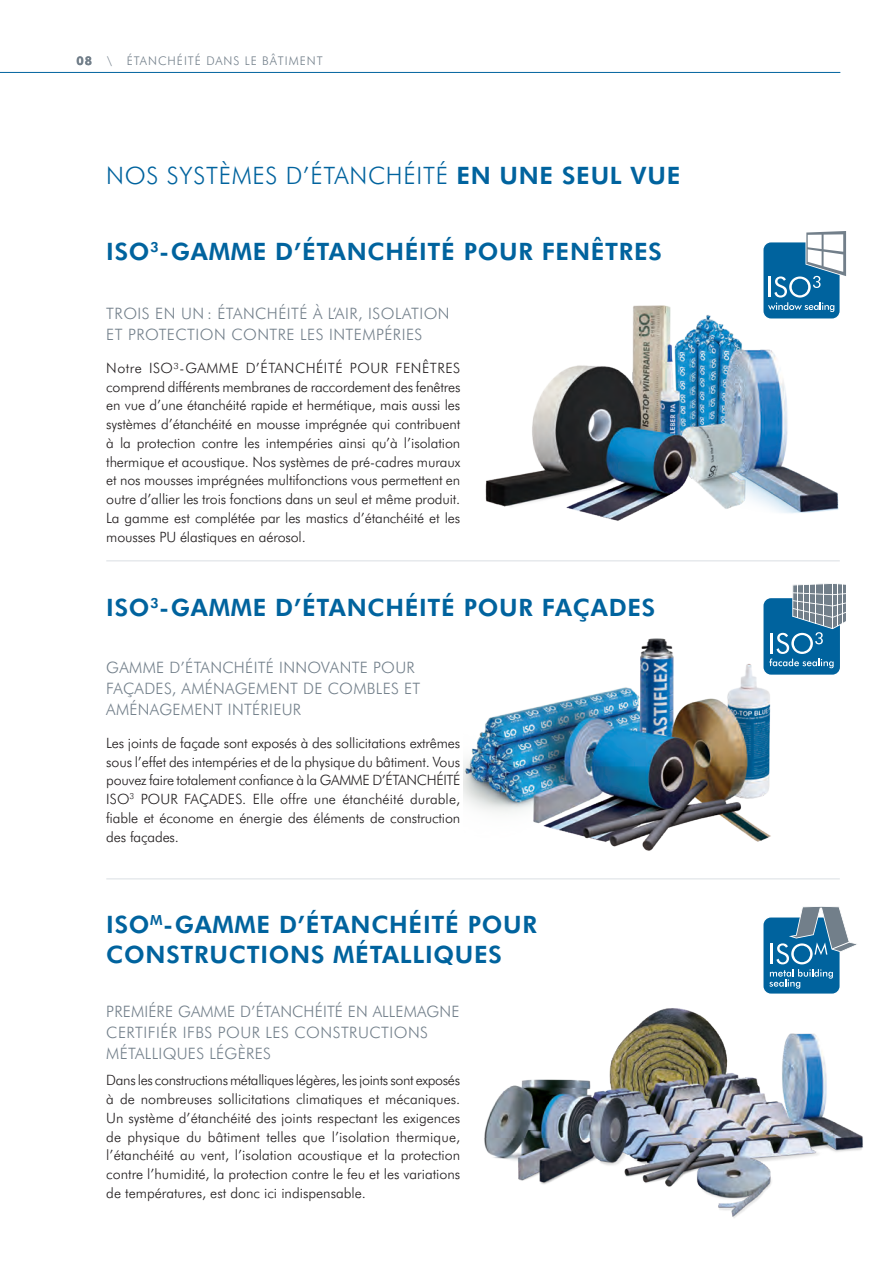
<style>
.page{position:relative;width:893px;height:1263px;background:#fff}
.page>*{position:absolute;margin:0;border:0;box-sizing:border-box;transform-origin:0 0}
.t1{font:800 24px/30px "Futura BT";letter-spacing:.03em;color:#00639e}
.t2{font:300 24px "Futura BT";letter-spacing:.03em;color:#00639e}
.t3{font:300 15.75px/21px "Futura BT";letter-spacing:.02em;color:#727f8a}
.t4{font:300 14.25px/18.8px "Futura BT";letter-spacing:-.01em;color:#231f20;text-align:justify}
.t5{font:300 12px "Futura BT";letter-spacing:.08em;color:#727f8a}
.s1{font-weight:800}
</style>
<div class="page">
<hr style="left:0;top:72px;width:840px;height:1px;background:#00639e">
<img style="left:463px;top:638px;width:308px;height:213px">
<img style="left:485px;top:305px;width:354px;height:216px">
<hr style="left:106px;top:560px;width:734px;height:1px;background:#dadfe3">
<hr style="left:106px;top:878px;width:734px;height:1px;background:#dadfe3">
<img style="left:484px;top:1008px;width:379px;height:210px">
<svg style="left:762px;top:231px;width:85px;height:89px"></svg>
<svg style="left:762px;top:583px;width:84px;height:93px"></svg>
<hr style="left:842px;top:584px;width:1px;height:39px;background:#fff">
<hr style="left:837px;top:584px;width:1px;height:42px;background:#fff">
<div style="left:762px;top:916px;width:79px;height:79px;border:5px solid #fff;border-radius:7px"></div>
<div style="left:763px;top:917px;width:76px;height:76px;border:2px solid #00639e;border-radius:7px"></div>
<div style="left:764px;top:918px;width:74px;height:74px;background:#00639e;border-radius:7px"></div>
<svg style="left:769px;top:906px;width:88px;height:83px"></svg>
<p class="t5" style="left:77px;top:53px;width:248px"><span class="s1">08</span> \ ÉTANCHÉITÉ DANS LE BÂTIMENT</p>
<h1 class="t2" style="left:106px;top:161px;width:576px">NOS SYSTÈMES D’ÉTANCHÉITÉ <span class="s1">EN UNE SEUL VUE</span></h1>
<h1 class="t1" style="left:106px;top:236px;width:557px">ISO<sup>3</sup>-GAMME D’ÉTANCHÉITÉ POUR FENÊTRES</h1>
<p class="t3" style="left:106px;top:303px;width:345px">TROIS EN UN : ÉTANCHÉITÉ À L‘AIR, ISOLATION<br>ET PROTECTION CONTRE LES INTEMPÉRIES</p>
<p class="t4" style="left:106px;top:358px;width:356px">Notre ISO³-GAMME D’ÉTANCHÉITÉ POUR FENÊTRES comprend différents membranes de raccordement des fenêtres en vue d’une étanchéité rapide et hermétique, mais aussi les systèmes d’étanchéité en mousse imprégnée qui contribuent à la protection contre les intempéries ainsi qu’à l’isolation thermique et acoustique. Nos systèmes de pré-cadres muraux et nos mousses imprégnées multifonctions vous permettent en outre d’allier les trois fonctions dans un seul et même produit.<br>La gamme est complétée par les mastics d’étanchéité et les mousses PU élastiques en aérosol.</p>
<h1 class="t1" style="left:106px;top:592px;width:551px">ISO<sup>3</sup>-GAMME D’ÉTANCHÉITÉ POUR FAÇADES</h1>
<p class="t3" style="left:106px;top:657px;width:316px">GAMME D’ÉTANCHÉITÉ INNOVANTE POUR<br>FAÇADES, AMÉNAGEMENT DE COMBLES ET<br>AMÉNAGEMENT INTÉRIEUR</p>
<p class="t4" style="left:106px;top:733px;width:356px">Les joints de façade sont exposés à des sollicitations extrêmes sous l’effet des intempéries et de la physique du bâtiment. Vous pouvez faire totalement confiance à la GAMME D’ÉTANCHÉITÉ ISO<sup>3</sup> POUR FAÇADES. Elle offre une étanchéité durable, fiable et économe en énergie des éléments de construction des façades.</p>
<h1 class="t1" style="left:106px;top:909px;width:432px">ISO<sup>M</sup>-GAMME D’ÉTANCHÉITÉ POUR<br>CONSTRUCTIONS MÉTALLIQUES</h1>
<p class="t3" style="left:106px;top:1000px;width:355px">PREMIÉRE GAMME D’ÉTANCHÉITÉ EN ALLEMAGNE<br>CERTIFIÉR IFBS POUR LES CONSTRUCTIONS<br>MÉTALLIQUES LÉGÈRES</p>
<p class="t4" style="left:106px;top:1071px;width:356px">Dans les constructions métalliques légères, les joints sont exposés à de nombreuses sollicitations climatiques et mécaniques.<br>Un système d’étanchéité des joints respectant les exigences de physique du bâtiment telles que l’isolation thermique, l’étanchéité au vent, l’isolation acoustique et la protection contre l’humidité, la protection contre le feu et les variations de températures, est donc ici indispensable.</p>
</div>
